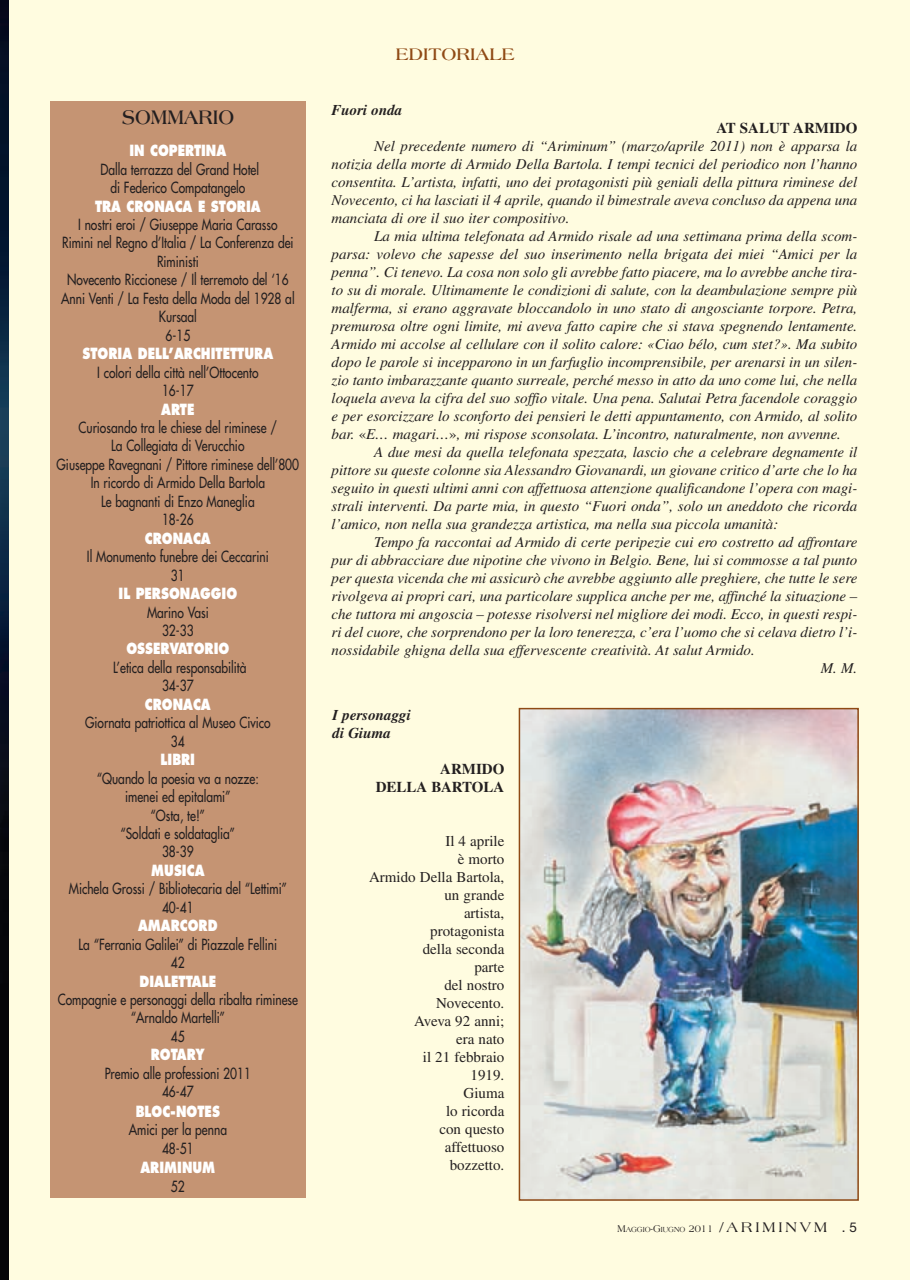
<style>
.page{position:relative;width:910px;height:1280px;background:#fffce0}
.page>*{position:absolute;margin:0;border:0;box-sizing:border-box;transform-origin:0 0}
.t1{font:700 21px "Americana";color:#231f20;scale:.9 1}
.t2{font:700 18px "Americana";color:#8f4a15}
.t3{font:italic 15px/18px "Times";color:#231f20;text-align:justify}
.t4{font:15px/18.5px "Futura";color:#231f20;text-align:center;scale:.8 1}
.t5{font:15px/18px "Times";color:#231f20;text-align:right}
.t6{font:800 15px "Futura";color:#fff;scale:.8 1}
.t7{font:700 15px/18px "Times";color:#231f20;text-align:right}
.t8{font:italic 700 15px/18px "Times";color:#231f20}
.t9{font:7.8px "Americana";color:#231f20;scale:.9 1}
.s1{font-style:normal}
.s2{font-size:10.5px}
.s3{font-size:15px}
.s4{font-family:"Helvetica Neue";font-size:13.5px}
</style>
<div class="page">
<div style="left:51px;top:102px;width:255px;height:1096px;background:#c59473"></div>
<img style="left:522px;top:711px;width:334px;height:487px">
<div style="left:519px;top:708px;width:340px;height:493px;border:2px solid #8f4a15"></div>
<img style="left:0;top:0;width:8px;height:1280px">
<h1 class="t1" style="left:122px;top:108px;width:126px">SOMMARIO</h1>
<p class="t6" style="left:129px;top:144px;width:123px">IN COPERTINA</p>
<p class="t4" style="left:100px;top:160px;width:200px">Dalla terrazza del Grand Hotel di Federico Compatangelo</p>
<p class="t6" style="left:95px;top:199px;width:209px">TRA CRONACA E STORIA</p>
<p class="t4" style="left:61px;top:216px;width:293px">I nostri eroi / Giuseppe Maria Carasso<br>Rimini nel Regno d’Italia / La Conferenza dei<br>Riministi<br>Novecento Riccionese / Il terremoto del ‘16<br>Anni Venti / La Festa della Moda del 1928 al<br>Kursaal<br>6-15</p>
<p class="t6" style="left:83px;top:347px;width:240px">STORIA DELL’ARCHITETTURA</p>
<p class="t4" style="left:97px;top:363px;width:203px">I colori della città nell’Ottocento<br>16-17</p>
<p class="t6" style="left:161px;top:402px;width:43px">ARTE</p>
<p class="t4" style="left:57px;top:419px;width:305px">Curiosando tra le chiese del riminese /<br>La Collegiata di Verucchio<br>Giuseppe Ravegnani / Pittore riminese dell’800<br>In ricordo di Armido Della Bartola<br>Le bagnanti di Enzo Maneglia<br>18-26</p>
<p class="t6" style="left:145px;top:531px;width:84px">CRONACA</p>
<p class="t4" style="left:87px;top:548px;width:229px">Il Monumento funebre dei Ceccarini<br>31</p>
<p class="t6" style="left:118px;top:586px;width:150px">IL PERSONAGGIO</p>
<p class="t4" style="left:147px;top:603px;width:79px">Marino Vasi<br>32-33</p>
<p class="t6" style="left:126px;top:642px;width:130px">OSSERVATORIO</p>
<p class="t4" style="left:113px;top:659px;width:168px">L’etica della responsabilità<br>34-37</p>
<p class="t6" style="left:145px;top:697px;width:84px">CRONACA</p>
<p class="t4" style="left:85px;top:714px;width:233px">Giornata patriottica al Museo Civico<br>34</p>
<p class="t6" style="left:161px;top:753px;width:45px">LIBRI</p>
<p class="t4" style="left:97px;top:769px;width:204px">“Quando la poesia va a nozze: imenei ed epitalami”<br>“Osta, te!”<br>“Soldati e soldataglia”<br>38-39</p>
<p class="t6" style="left:151px;top:863px;width:68px">MUSICA</p>
<p class="t4" style="left:69px;top:880px;width:274px">Michela Grossi / Bibliotecaria del “Lettimi”<br>40-41</p>
<p class="t6" style="left:138px;top:919px;width:101px">AMARCORD</p>
<p class="t4" style="left:79px;top:935px;width:250px">La “Ferrania Galilei” di Piazzale Fellini<br>42</p>
<p class="t6" style="left:140px;top:974px;width:97px">DIALETTALE</p>
<p class="t4" style="left:58px;top:991px;width:302px">Compagnie e personaggi della ribalta riminese “Arnaldo Martelli”<br>45</p>
<p class="t6" style="left:151px;top:1048px;width:69px">ROTARY</p>
<p class="t4" style="left:105px;top:1064px;width:184px">Premio alle professioni 2011<br>46-47</p>
<p class="t6" style="left:136px;top:1104px;width:107px">BLOC-NOTES</p>
<p class="t4" style="left:129px;top:1121px;width:124px">Amici per la penna<br>48-51</p>
<p class="t6" style="left:140px;top:1161px;width:95px">ARIMINUM</p>
<p class="t4" style="left:171px;top:1177px;width:19px">52</p>
<p class="t2" style="left:396px;top:47px;width:120px">EDITORIALE</p>
<p class="t8" style="left:332px;top:103px;width:72px">Fuori onda</p>
<p class="t7" style="left:716px;top:121px;width:142px">AT SALUT ARMIDO</p>
<p class="t3" style="left:332px;top:139px;width:527px;text-indent:43px">Nel precedente numero di “Ariminum” (marzo/aprile 2011) non è apparsa la notizia della morte di Armido Della Bartola. I tempi tecnici del periodico non l’hanno consentita. L’artista, infatti, uno dei protagonisti più geniali della pittura riminese del Novecento, ci ha lasciati il 4 aprile, quando il bimestrale aveva concluso da appena una manciata di ore il suo iter compositivo.</p>
<p class="t3" style="left:332px;top:229px;width:527px;text-indent:43px">La mia ultima telefonata ad Armido risale ad una settimana prima della scom&shy;parsa: volevo che sapesse del suo inserimento nella brigata dei miei “Amici per la penna”. Ci tenevo. La cosa non solo gli avrebbe fatto piacere, ma lo avrebbe anche tira&shy;to su di morale. Ultimamente le condizioni di salute, con la deambulazione sempre più malferma, si erano aggravate bloccandolo in uno stato di angosciante torpore. Petra, premurosa oltre ogni limite, mi aveva fatto capire che si stava spegnendo lentamente.<br>Armido mi accolse al cellulare con il solito calore: «Ciao bélo, cum stet?». Ma subito dopo le parole si incepparono in un farfuglio incomprensibile, per arenarsi in un silen&shy;zio tanto imbarazzante quanto surreale, perché messo in atto da uno come lui, che nella loquela aveva la cifra del suo soffio vitale. Una pena. Salutai Petra facendole coraggio e per esorcizzare lo sconforto dei pensieri le detti appuntamento, con Armido, al solito bar. <span class="s1">«</span>E… magari…<span class="s1">»</span>, mi rispose sconsolata. L’incontro, naturalmente, non avvenne.</p>
<p class="t3" style="left:332px;top:445px;width:527px;text-indent:43px">A due mesi da quella telefonata spezzata, lascio che a celebrare degnamente il pittore su queste colonne sia Alessandro Giovanardi, un giovane critico d’arte che lo ha seguito in questi ultimi anni con affettuosa attenzione qualificandone l’opera con magi&shy;strali interventi. Da parte mia, in questo “Fuori onda”, solo un aneddoto che ricorda l’amico, non nella sua grandezza artistica, ma nella sua piccola umanità:</p>
<p class="t3" style="left:374px;top:535px;width:485px">Tempo fa raccontai ad Armido di certe peripezie cui ero costretto ad affrontare</p>
<p class="t3" style="left:332px;top:553px;width:527px">pur di abbracciare due nipotine che vivono in Belgio. Bene, lui si commosse a tal punto</p>
<p class="t3" style="left:332px;top:571px;width:527px">per questa vicenda che mi assicurò che avrebbe aggiunto alle preghiere, che tutte le sere</p>
<p class="t3" style="left:332px;top:589px;width:527px">rivolgeva ai propri cari, una particolare supplica anche per me, affinché la situazione –</p>
<p class="t3" style="left:332px;top:607px;width:527px">che tuttora mi angoscia – potesse risolversi nel migliore dei modi. Ecco, in questi respi-</p>
<p class="t3" style="left:332px;top:625px;width:527px">ri del cuore, che sorprendono per la loro tenerezza, c’era l’uomo che si celava dietro l’i-</p>
<p class="t3" style="left:332px;top:643px;width:425px">nossidabile ghigna della sua effervescente creatività. At salut Armido.</p>
<p class="t3" style="left:821px;top:661px;width:38px">M. M.</p>
<p class="t8" style="left:333px;top:707px;width:80px">I personaggi di Giuma</p>
<p class="t7" style="left:376px;top:761px;width:130px">ARMIDO<br>DELLA BARTOLA</p>
<p class="t5" style="left:369px;top:833px;width:137px">Il 4 aprile<br>è morto<br>Armido Della Bartola, un grande<br>artista,<br>protagonista<br>della seconda<br>parte<br>del nostro<br>Novecento.<br>Aveva 92 anni;<br>era nato<br>il 21 febbraio<br>1919.<br>Giuma<br>lo ricorda<br>con questo<br>affettuoso<br>bozzetto.</p>
<p class="t9" style="left:617px;top:1226px;width:268px"><span class="s2">M</span>AGGIO<span class="s2">-G</span>IUGNO <span class="s2">2011</span> <span class="s3">/ A R I M I N V M</span> <span class="s4">. 5</span></p>
</div>
